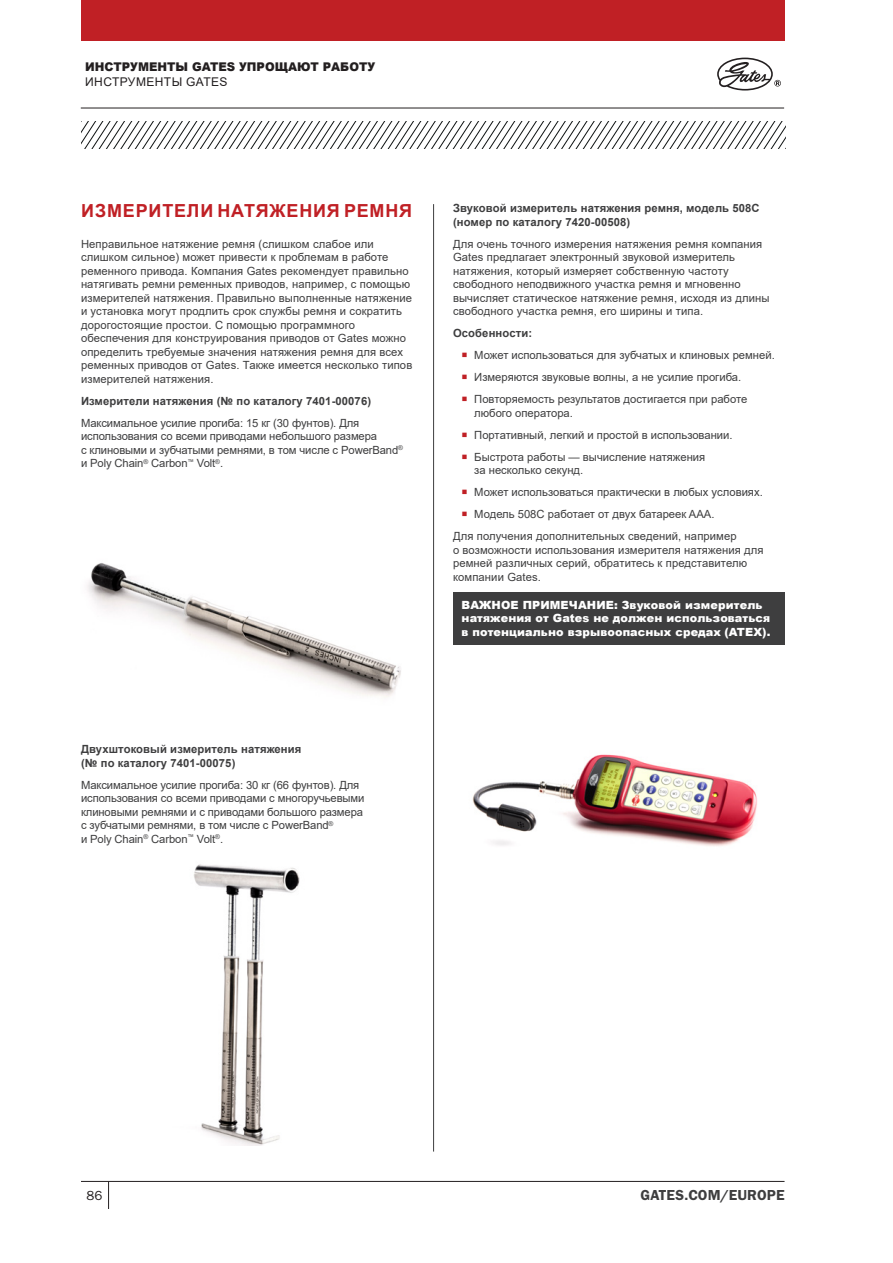
<style>
.page{position:relative;width:893px;height:1263px;background:#fff}
.page>*{position:absolute;margin:0;border:0;box-sizing:border-box;transform-origin:0 0}
.BODY_-_Title{font:700 18px "Arial";letter-spacing:.045em;color:#c02025}
.t1{font:15px "Franklin Gothic URW Dem";letter-spacing:.01em;color:#3e3e3f}
.t2{font:13.5px "Franklin Gothic URW Boo";color:#231f20}
.HEADER_-_Title{font:900 12px "Arial";color:#231f20}
.HEADER_-_Subtitle{font:12px "Arial";letter-spacing:.035em;color:#231f20}
.BODY_-_Copy{font:11.25px/13.5px "Arial";letter-spacing:.01em;color:#3e3e3f}
.BODY_-_Copy-2{font:11.25px/13.5px "Arial";letter-spacing:-.01em;color:#3e3e3f}
.BODY_-_Copy-3{font:700 11.25px/13.5px "Arial";letter-spacing:.01em;color:#3e3e3f}
.BODY_-_Frame{font:900 11.25px/13.5px "Arial";letter-spacing:.01em;color:#fff}
</style>
<div class="page">
<div style="left:81px;top:0;width:704px;height:40px;background:#c02025"></div>
<svg style="left:108px;top:1182px;width:1px;height:27px"></svg>
<hr style="left:81px;top:1181px;width:703px;height:1px;background:#231f20">
<svg style="left:81px;top:122px;width:704px;height:26px"></svg>
<img style="left:193px;top:864px;width:107px;height:282px">
<div style="left:453px;top:592px;width:331px;height:52px;background:#3e3e3f"></div>
<img style="left:472px;top:754px;width:285px;height:92px">
<hr style="left:81px;top:108px;width:633px;height:1px;background:#231f20">
<hr style="left:714px;top:108px;width:70px;height:1px;background:#231f20">
<svg style="left:717px;top:58px;width:64px;height:33px"></svg>
<hr style="left:433px;top:204px;width:1px;height:947px;background:#3e3e3f">
<img style="left:87px;top:563px;width:314px;height:134px">
<p class="HEADER_-_Title" style="left:85px;top:58px;width:292px">ИНСТРУМЕНТЫ GATES УПРОЩАЮТ РАБОТУ</p>
<p class="HEADER_-_Subtitle" style="left:85px;top:73px;width:144px">ИНСТРУМЕНТЫ GATES</p>
<p class="BODY_-_Title" style="left:81px;top:198px;width:332px">ИЗМЕРИТЕЛИ НАТЯЖЕНИЯ РЕМНЯ</p>
<p class="BODY_-_Copy" style="left:81px;top:237px;width:333px">Неправильное натяжение ремня (слишком слабое или слишком сильное) может привести к проблемам в работе ременного привода. Компания Gates рекомендует правильно натягивать ремни ременных приводов, например, с помощью измерителей натяжения. Правильно выполненные натяжение и установка могут продлить срок службы ремня и сократить дорогостоящие простои. С помощью программного обеспечения для конструирования приводов от Gates можно определить требуемые значения натяжения ремня для всех ременных приводов от Gates. Также имеется несколько типов измерителей натяжения.</p>
<p class="BODY_-_Copy-3" style="left:81px;top:394px;width:292px">Измерители натяжения (№ по каталогу 7401-00076)</p>
<p class="BODY_-_Copy-2" style="left:81px;top:416px;width:324px">Максимальное усилие прогиба: 15 кг (30 фунтов). Для использования со всеми приводами небольшого размера<br>с клиновыми и зубчатыми ремнями, в том числе с PowerBand<sup>® </sup>и Poly Chain<sup>®</sup> Carbon<sup>™</sup> Volt<sup>®</sup>.</p>
<p class="BODY_-_Copy-3" style="left:453px;top:202px;width:308px">Звуковой измеритель натяжения ремня, модель 508C (номер по каталогу 7420-00508)</p>
<p class="BODY_-_Copy" style="left:453px;top:237px;width:318px">Для очень точного измерения натяжения ремня компания Gates предлагает электронный звуковой измеритель натяжения, который измеряет собственную частоту свободного неподвижного участка ремня и мгновенно вычисляет статическое натяжение ремня, исходя из длины свободного участка ремня, его ширины и типа.</p>
<p class="BODY_-_Copy-3" style="left:453px;top:327px;width:81px">Особенности:</p>
<p class="BODY_-_Copy" style="left:474px;top:349px;width:302px">Может использоваться для зубчатых и клиновых ремней.</p>
<p class="BODY_-_Copy" style="left:474px;top:371px;width:268px">Измеряются звуковые волны, а не усилие прогиба.</p>
<p class="BODY_-_Copy" style="left:474px;top:393px;width:274px">Повторяемость результатов достигается при работе любого оператора.</p>
<p class="BODY_-_Copy" style="left:474px;top:428px;width:260px">Портативный, легкий и простой в использовании.</p>
<p class="BODY_-_Copy" style="left:474px;top:450px;width:233px">Быстрота работы — вычисление натяжения за несколько секунд.</p>
<p class="BODY_-_Copy" style="left:474px;top:486px;width:290px">Может использоваться практически в любых условиях.</p>
<p class="BODY_-_Copy" style="left:474px;top:508px;width:242px">Модель 508C работает от двух батареек AAA.</p>
<p class="BODY_-_Copy" style="left:453px;top:530px;width:312px">Для получения дополнительных сведений, например<br>о возможности использования измерителя натяжения для ремней различных серий, обратитесь к представителю компании Gates.</p>
<p class="BODY_-_Frame" style="left:461px;top:597px;width:310px">ВАЖНОЕ ПРИМЕЧАНИЕ: Звуковой измеритель натяжения от Gates не должен использоваться в потенциально взрывоопасных средах (ATEX).</p>
<p class="BODY_-_Copy-3" style="left:81px;top:743px;width:222px">Двухштоковый измеритель натяжения (№ по каталогу 7401-00075)</p>
<p class="BODY_-_Copy-2" style="left:81px;top:778px;width:285px">Максимальное усилие прогиба: 30 кг (66 фунтов). Для использования со всеми приводами с многоручьевыми клиновыми ремнями и с приводами большого размера с зубчатыми ремнями, в том числе с PowerBand<sup>®<br></sup>и Poly Chain<sup>®</sup> Carbon<sup>™</sup> Volt<sup>®</sup>.</p>
<p class="t2" style="left:87px;top:1187px;width:17px">86</p>
<h2 class="t1" style="left:640px;top:1186px;width:146px">GATES.COM/EUROPE</h2>
</div>
